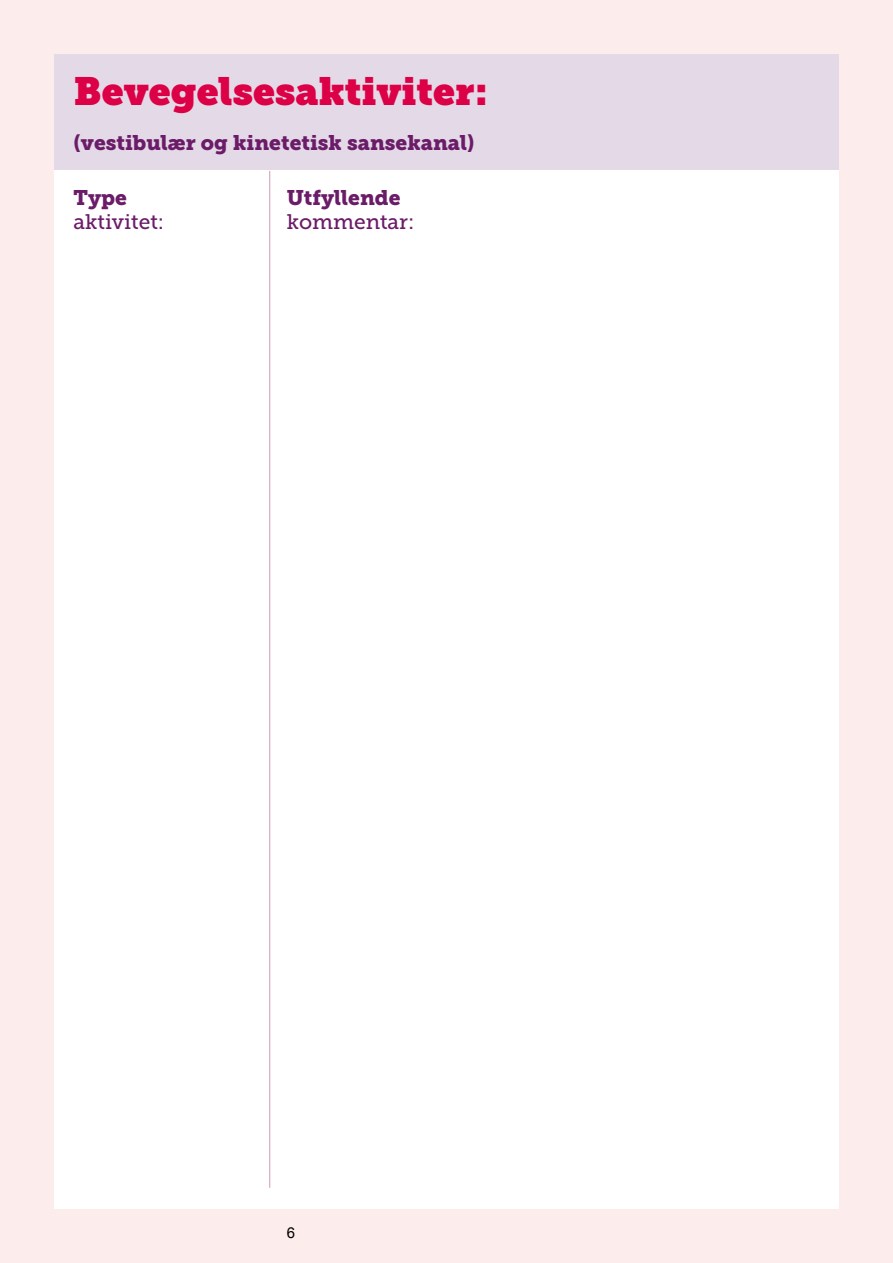
<style>
.page{position:relative;width:893px;height:1263px;background:#fcecec}
.page>*{position:absolute;margin:0;border:0;box-sizing:border-box;transform-origin:0 0}
.Headings{font:39px "Museo Slab";color:#dc0046}
.Sub-Subheadings{font:21px/24px "Museo Slab 900";color:#6b1c68}
.Sub-Subheadings-2{font:21px/24px "Museo Slab 500";color:#6b1c68}
.t1{font:15px "Arial";color:#000}
.s1{font-family:"Museo Slab 900"}
.s2{font-family:"Museo Slab 500"}
</style>
<div class="page">
<div style="left:54px;top:55px;width:785px;height:116px;background:#e4d9e7"></div>
<div style="left:54px;top:171px;width:785px;height:1038px;background:#fff"></div>
<hr style="left:269px;top:171px;width:1px;height:1017px;background:#cf99b0">
<p class="Headings" style="left:74px;top:68px;width:416px">Bevegelsesaktiviter:</p>
<p class="Sub-Subheadings" style="left:74px;top:131px;width:402px">(vestibulær og kinetetisk sansekanal)</p>
<p class="Sub-Subheadings-2" style="left:74px;top:186px;width:92px"><span class="s1">Type </span>aktivitet:</p>
<p class="Sub-Subheadings" style="left:287px;top:186px;width:129px">Utfyllende <span class="s2">kommentar:</span></p>
<p class="t1" style="left:287px;top:1223px;width:10px">6</p>
</div>
